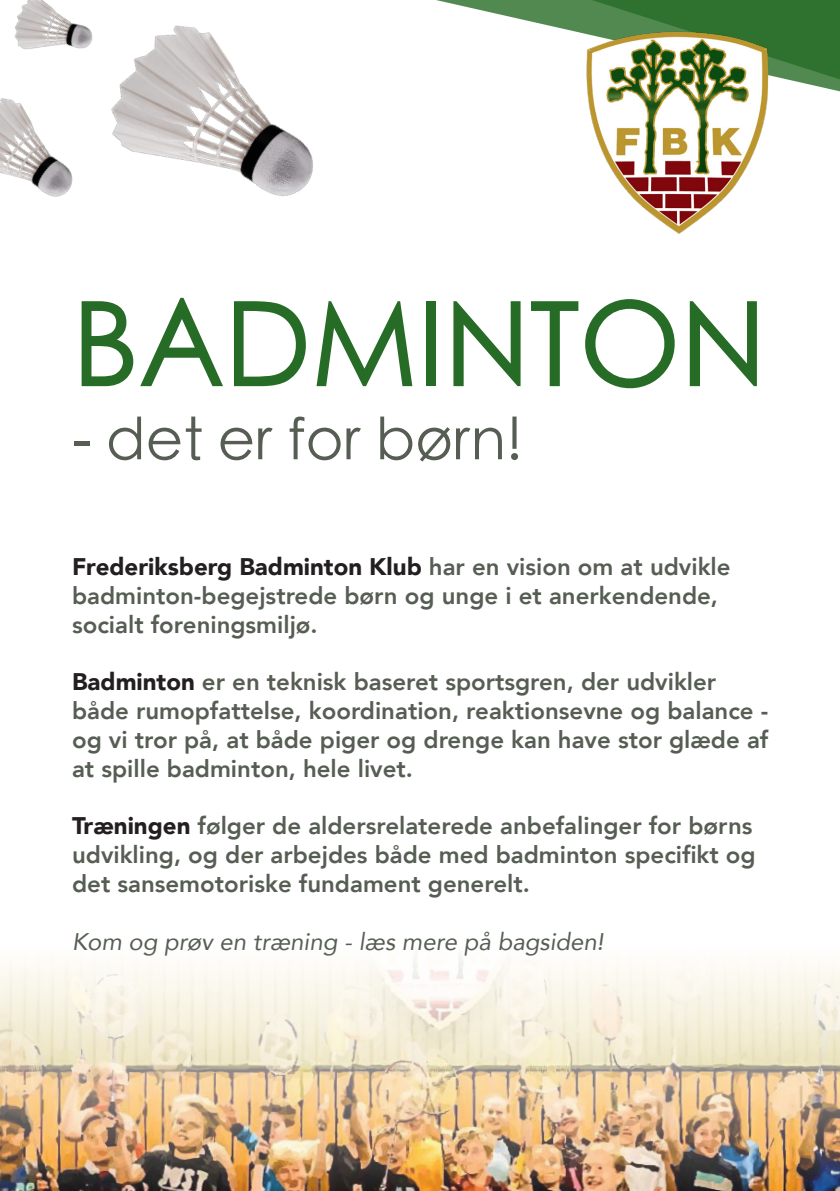
<style>
.page{position:relative;width:840px;height:1191px;background:#fff}
.page>*{position:absolute;margin:0;border:0;box-sizing:border-box;transform-origin:0 0}
.t1{font:500 116px "ST Heiti SC";color:#276c26}
.t2{font:300 58px "ST Heiti SC";color:#565e54}
.t3{font:800 24px/28.8px "Avenir";color:#565e54}
.t4{font:italic 24px "Avenir";color:#565e54}
.s1{font-weight:900;color:#231f20}
</style>
<div class="page">
<img style="left:111px;top:25px;width:202px;height:171px">
<img style="left:0;top:98px;width:73px;height:99px">
<img style="left:14px;top:0;width:79px;height:50px">
<svg style="left:274px;top:25px;width:39px;height:76px"></svg>
<svg style="left:436px;top:0;width:403px;height:91px"></svg>
<img style="left:584px;top:31px;width:184px;height:203px">
<img style="left:0;top:956px;width:839px;height:235px">
<p class="t1" style="left:72px;top:288px;width:695px">BADMINTON</p>
<p class="t2" style="left:72px;top:391px;width:452px">- det er for børn!</p>
<p class="t3" style="left:72px;top:552px;width:659px"><span class="s1">Frederiksberg Badminton Klub</span> har en vision om at udvikle badminton-begejstrede børn og unge i et anerkendende, socialt foreningsmiljø.</p>
<p class="t3" style="left:72px;top:667px;width:697px"><span class="s1">Badminton</span> er en teknisk baseret sportsgren, der udvikler både rumopfattelse, koordination, reaktionsevne og balance - og vi tror på, at både piger og drenge kan have stor glæde af at spille badminton, hele livet.</p>
<p class="t3" style="left:72px;top:811px;width:684px"><span class="s1">Træningen</span> følger de aldersrelaterede anbefalinger for børns udvikling, og der arbejdes både med badminton specifikt og det sansemotoriske fundament generelt.</p>
<p class="t4" style="left:72px;top:926px;width:532px">Kom og prøv en træning - læs mere på bagsiden!</p>
</div>
